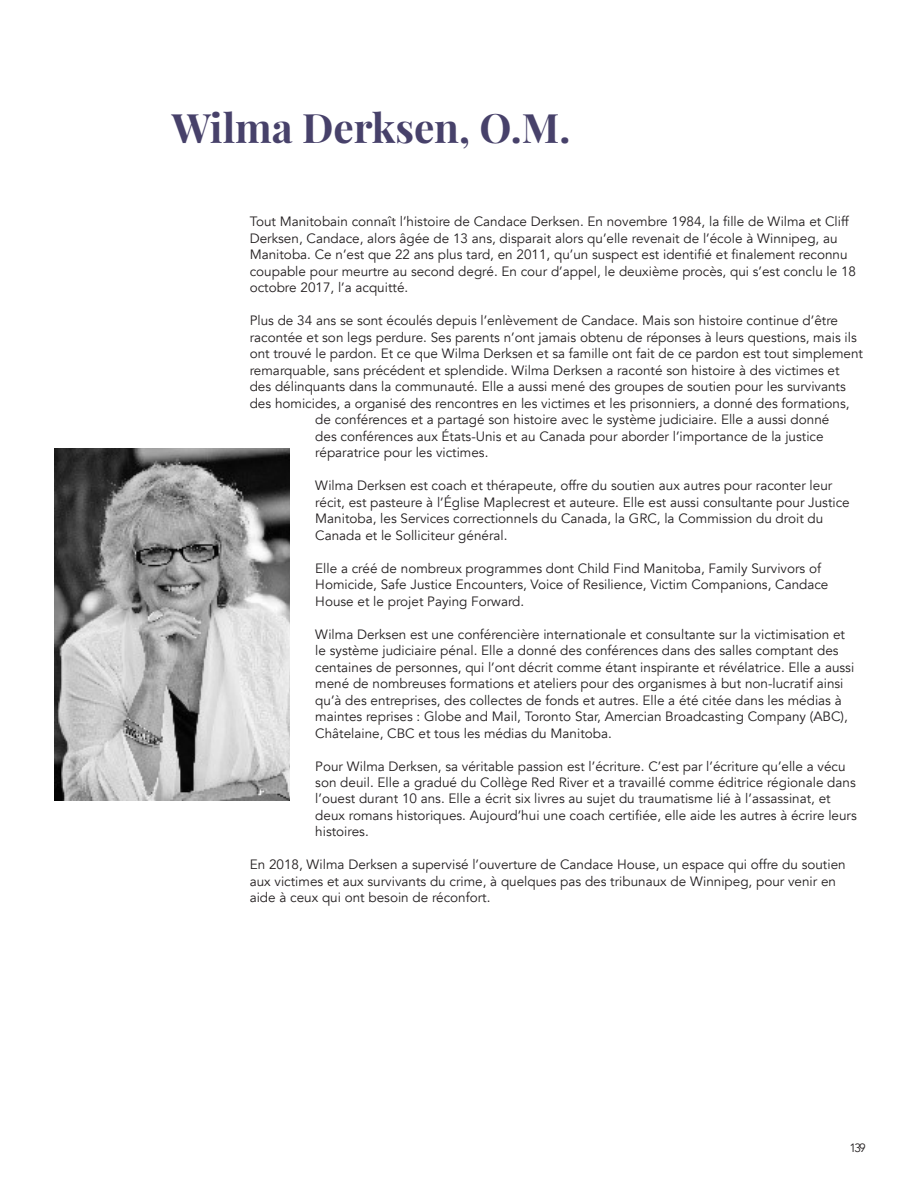
<style>
.page{position:relative;width:918px;height:1188px;background:#fff}
.page>*{position:absolute;margin:0;border:0;box-sizing:border-box;transform-origin:0 0}
.t1{font:700 40.5px "Playfair Display";color:#47416a}
.t2{font:13.5px/16.5px "Avenir";color:#231f20}
.t3{font:12px "Avenir";color:#231f20}
</style>
<div class="page">
<img style="left:54px;top:448px;width:236px;height:353px">
<h1 class="t1" style="left:172px;top:102px;width:400px">Wilma Derksen, O.M.</h1>
<p class="t2" style="left:250px;top:213px;width:608px">Tout Manitobain connaît l’histoire de Candace Derksen. En novembre 1984, la fille de Wilma et Cliff Derksen, Candace, alors âgée de 13 ans, disparait alors qu’elle revenait de l’école à Winnipeg, au Manitoba. Ce n’est que 22 ans plus tard, en 2011, qu’un suspect est identifié et finalement reconnu coupable pour meurtre au second degré. En cour d’appel, le deuxième procès, qui s’est conclu le 18 octobre 2017, l’a acquitté.</p>
<p class="t2" style="left:250px;top:312px;width:590px">Plus de 34 ans se sont écoulés depuis l’enlèvement de Candace. Mais son histoire continue d’être</p>
<p class="t2" style="left:250px;top:329px;width:609px">racontée et son legs perdure. Ses parents n’ont jamais obtenu de réponses à leurs questions, mais ils</p>
<p class="t2" style="left:250px;top:345px;width:615px">ont trouvé le pardon. Et ce que Wilma Derksen et sa famille ont fait de ce pardon est tout simplement</p>
<p class="t2" style="left:250px;top:362px;width:591px">remarquable, sans précédent et splendide. Wilma Derksen a raconté son histoire à des victimes et</p>
<p class="t2" style="left:250px;top:378px;width:598px">des délinquants dans la communauté. Elle a aussi mené des groupes de soutien pour les survivants</p>
<p class="t2" style="left:250px;top:395px;width:601px">des homicides, a organisé des rencontres en les victimes et les prisonniers, a donné des formations,</p>
<p class="t2" style="left:315px;top:411px;width:516px">de conférences et a partagé son histoire avec le système judiciaire. Elle a aussi donné</p>
<p class="t2" style="left:315px;top:428px;width:510px">des conférences aux États-Unis et au Canada pour aborder l’importance de la justice</p>
<p class="t2" style="left:315px;top:444px;width:175px">réparatrice pour les victimes.</p>
<p class="t2" style="left:315px;top:477px;width:536px">Wilma Derksen est coach et thérapeute, offre du soutien aux autres pour raconter leur récit, est pasteure à l’Église Maplecrest et auteure. Elle est aussi consultante pour Justice Manitoba, les Services correctionnels du Canada, la GRC, la Commission du droit du Canada et le Solliciteur général.</p>
<p class="t2" style="left:315px;top:560px;width:515px">Elle a créé de nombreux programmes dont Child Find Manitoba, Family Survivors of<br>Homicide, Safe Justice Encounters, Voice of Resilience, Victim Companions, Candace<br>House et le projet Paying Forward.</p>
<p class="t2" style="left:315px;top:626px;width:540px">Wilma Derksen est une conférencière internationale et consultante sur la victimisation et le système judiciaire pénal. Elle a donné des conférences dans des salles comptant des centaines de personnes, qui l’ont décrit comme étant inspirante et révélatrice. Elle a aussi mené de nombreuses formations et ateliers pour des organismes à but non-lucratif ainsi qu’à des entreprises, des collectes de fonds et autres. Elle a été citée dans les médias à maintes reprises : Globe and Mail, Toronto Star, Amercian Broadcasting Company (ABC), Châtelaine, CBC et tous les médias du Manitoba.</p>
<p class="t2" style="left:315px;top:758px;width:543px">Pour Wilma Derksen, sa véritable passion est l’écriture. C’est par l’écriture qu’elle a vécu son deuil. Elle a gradué du Collège Red River et a travaillé comme éditrice régionale dans l’ouest durant 10 ans. Elle a écrit six livres au sujet du traumatisme lié à l’assassinat, et deux romans historiques. Aujourd’hui une coach certifiée, elle aide les autres à écrire leurs histoires.</p>
<p class="t2" style="left:250px;top:857px;width:597px">En 2018, Wilma Derksen a supervisé l’ouverture de Candace House, un espace qui offre du soutien aux victimes et aux survivants du crime, à quelques pas des tribunaux de Winnipeg, pour venir en aide à ceux qui ont besoin de réconfort.</p>
<p class="t3" style="left:850px;top:1140px;width:18px">139</p>
</div>
